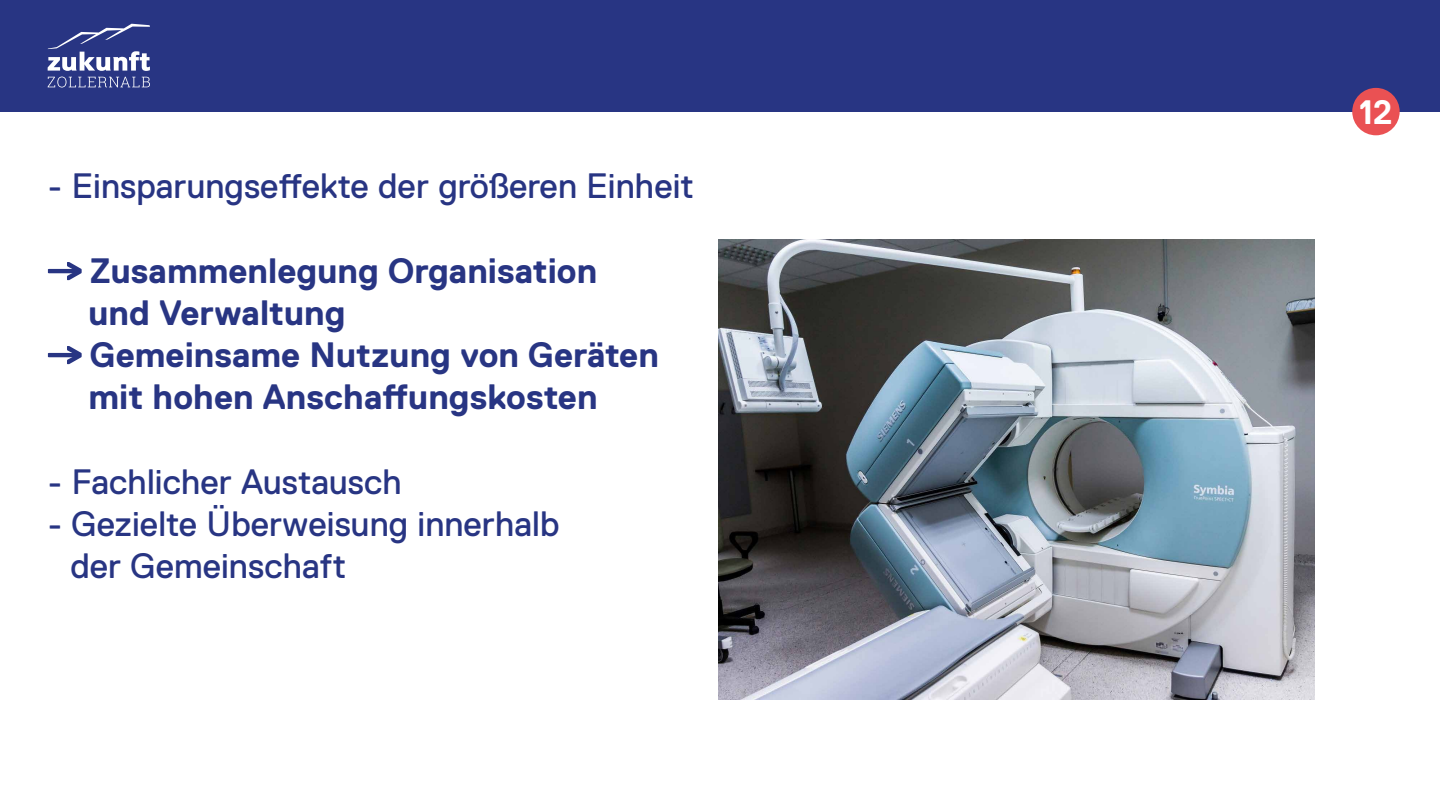
<style>
.page{position:relative;width:1440px;height:810px;background:#fff}
.page>*{position:absolute;margin:0;border:0;box-sizing:border-box;transform-origin:0 0}
.t1{font:35.25px/42.3px "Replica Pro";color:#283583}
.t2{font:700 35.25px/42.1px "Replica Pro";color:#283583}
.t3{font:700 33.9px "Replica Pro";color:#fff}
</style>
<div class="page">
<div style="left:0;top:0;width:1440px;height:111px;background:#283583"></div>
<svg style="left:48px;top:24px;width:102px;height:47px"></svg>
<svg style="left:48px;top:77px;width:102px;height:11px"></svg>
<div style="left:1352px;top:88px;width:48px;height:47px;background:#ea5153;border-radius:50%"></div>
<svg style="left:48px;top:262px;width:34px;height:18px"></svg>
<svg style="left:48px;top:346px;width:34px;height:18px"></svg>
<img style="left:718px;top:240px;width:596px;height:459px">
<p class="t1" style="left:48px;top:165px;width:648px">- Einsparungseffekte der größeren Einheit</p>
<p class="t2" style="left:88px;top:250px;width:572px">Zusammenlegung Organisation und Verwaltung<br>Gemeinsame Nutzung von Geräten mit hohen Anschaffungskosten</p>
<p class="t1" style="left:48px;top:461px;width:355px">- Fachlicher Austausch</p>
<p class="t1" style="left:70px;top:503px;width:491px;text-indent:-22px">- Gezielte Überweisung innerhalb der Gemeinschaft</p>
<p class="t3" style="left:1359px;top:94px;width:35px">12</p>
</div>
